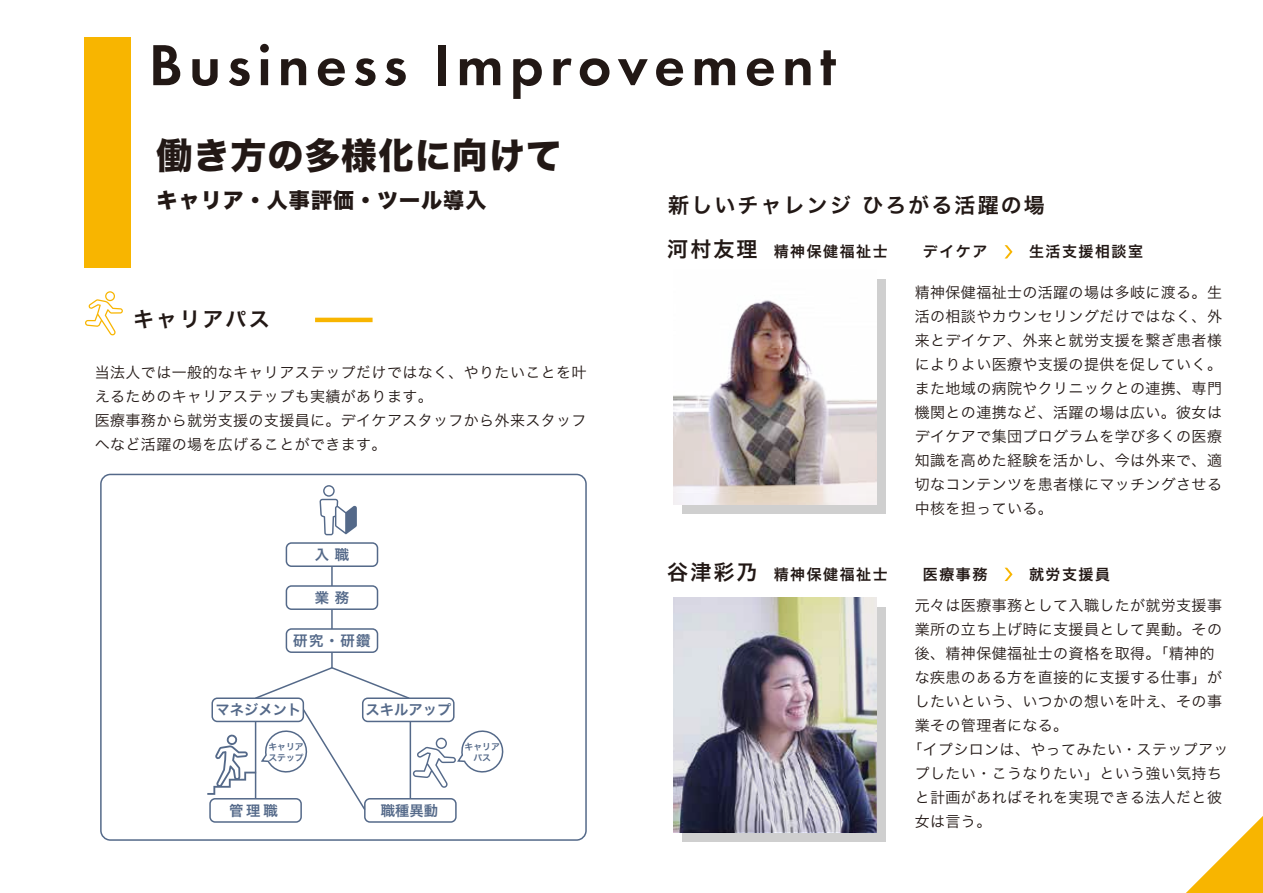
<style>
.page{position:relative;width:1263px;height:893px;background:#fff}
.page>*{position:absolute;margin:0;border:0;box-sizing:border-box;transform-origin:0 0}
.t1{font:600 60px "Futura PT";letter-spacing:.1em;color:#221815}
.t2{font:36px "Hira Kaku Std W8";letter-spacing:.025em;color:#221815}
.t3{font:21px "Hira Kaku Pro W6";letter-spacing:.1em;color:#221815}
.t4{font:21px "Hira Kaku Std W8";letter-spacing:.05em;color:#221815}
.t5{font:15px/24px "Hira Kaku Pro W3";letter-spacing:.025em;color:#221815;text-align:justify}
.t6{font:15px "Hira Kaku Pro W6";letter-spacing:.1em;color:#221815}
.t7{font:14.4px "Hira Kaku Pro W6";color:#546989}
.t8{font:8.85px/11.4px "Hira Kaku Pro W6";color:#546989;text-align:center}
.s1{font-size:21px}
</style>
<div class="page">
<hr style="left:410px;top:708px;width:1px;height:109px;background:#546989">
<div style="left:84px;top:37px;width:46px;height:231px;background:#f8b500"></div>
<svg style="left:1186px;top:816px;width:77px;height:77px"></svg>
<hr style="left:315px;top:318px;width:58px;height:4px;background:#f8b500">
<svg style="left:682px;top:279px;width:203px;height:234px;background:#d2d1d1"></svg>
<img style="left:673px;top:279px;width:203px;height:225px">
<svg style="left:1004px;top:245px;width:8px;height:13px"></svg>
<svg style="left:1004px;top:568px;width:8px;height:13px"></svg>
<svg style="left:85px;top:291px;width:38px;height:44px"></svg>
<svg style="left:319px;top:485px;width:38px;height:50px"></svg>
<div style="left:286px;top:542px;width:92px;height:25px;border:2px solid #546989;border-radius:5px"></div>
<div style="left:211px;top:697px;width:93px;height:25px;border:2px solid #546989;border-radius:5px"></div>
<div style="left:363px;top:698px;width:91px;height:23px;background:#fff;border-radius:5px"></div>
<div style="left:362px;top:697px;width:93px;height:25px;border:2px solid #546989;border-radius:5px"></div>
<svg style="left:253px;top:554px;width:158px;height:146px"></svg>
<div style="left:365px;top:799px;width:91px;height:23px;background:#fff;border-radius:5px"></div>
<div style="left:364px;top:798px;width:93px;height:25px;border:2px solid #546989;border-radius:5px"></div>
<div style="left:209px;top:798px;width:93px;height:25px;border:2px solid #546989;border-radius:5px"></div>
<svg style="left:413px;top:730px;width:91px;height:58px"></svg>
<div style="left:100px;top:474px;width:487px;height:367px;border:2px solid #546989;border-radius:10px"></div>
<svg style="left:207px;top:708px;width:160px;height:104px"></svg>
<div style="left:682px;top:607px;width:203px;height:235px;background:#cfcfcf"></div>
<img style="left:674px;top:598px;width:203px;height:234px">
<h1 class="t1" style="left:149px;top:28px;width:689px">Business Improvement</h1>
<h2 class="t2" style="left:157px;top:135px;width:407px">働き方の多様化に向けて</h2>
<h3 class="t4" style="left:157px;top:189px;width:331px">キャリア・人事評価・ツール導入</h3>
<h3 class="t3" style="left:668px;top:186px;width:378px">新しいチャレンジ ひろがる活躍の場</h3>
<p class="t6" style="left:667px;top:238px;width:222px"><span class="s1">河村友理</span> 精神保健福祉士</p>
<p class="t6" style="left:923px;top:238px;width:66px">デイケア</p>
<p class="t6" style="left:1029px;top:238px;width:115px">生活支援相談室</p>
<h3 class="t3" style="left:133px;top:300px;width:138px">キャリアパス</h3>
<p class="t5" style="left:95px;top:359px;width:493px;text-align:left">当法人では一般的なキャリアステップだけではなく、やりたいことを叶えるためのキャリアステップも実績があります。<br>医療事務から就労支援の支援員に。デイケアスタッフから外来スタッフへなど活躍の場を広げることができます。</p>
<p class="t7" style="left:315px;top:542px;width:36px">入職</p>
<p class="t7" style="left:315px;top:585px;width:36px">業務</p>
<p class="t7" style="left:293px;top:628px;width:79px">研究・研鑽</p>
<p class="t7" style="left:215px;top:697px;width:87px">マネジメント</p>
<p class="t7" style="left:365px;top:697px;width:87px">スキルアップ</p>
<p class="t8" style="left:268px;top:740px;width:37px;text-align:left">キャリアステップ</p>
<p class="t8" style="left:465px;top:740px;width:37px">キャリアパス</p>
<p class="t7" style="left:229px;top:797px;width:50px">管理職</p>
<p class="t7" style="left:381px;top:797px;width:59px">職種異動</p>
<p class="t5" style="left:915px;top:279px;width:309px">精神保健福祉士の活躍の場は多岐に渡る。生活の相談やカウンセリングだけではなく、外来とデイケア、外来と就労支援を繋ぎ患者様によりよい医療や支援の提供を促していく。また地域の病院やクリニックとの連携、専門機関との連携など、活躍の場は広い。彼女はデイケアで集団プログラムを学び多くの医療知識を高めた経験を活かし、今は外来で、適切なコンテンツを患者様にマッチングさせる中核を担っている。</p>
<p class="t6" style="left:667px;top:560px;width:222px"><span class="s1">谷津彩乃</span> 精神保健福祉士</p>
<p class="t6" style="left:923px;top:560px;width:66px">医療事務</p>
<p class="t6" style="left:1029px;top:560px;width:82px">就労支援員</p>
<p class="t5" style="left:915px;top:592px;width:309px">元々は医療事務として入職したが就労支援事</p>
<p class="t5" style="left:915px;top:616px;width:309px">業所の立ち上げ時に支援員として異動。その</p>
<p class="t5" style="left:915px;top:640px;width:301px">後、精神保健福祉士の資格を取得。「精神的</p>
<p class="t5" style="left:915px;top:664px;width:309px">な疾患のある方を直接的に支援する仕事」が</p>
<p class="t5" style="left:915px;top:688px;width:309px">したいという、いつかの想いを叶え、その事</p>
<p class="t5" style="left:915px;top:712px;width:155px">業その管理者になる。</p>
<p class="t5" style="left:907px;top:736px;width:323px">「イプシロンは、やってみたい・ステップアッ</p>
<p class="t5" style="left:915px;top:760px;width:309px">プしたい・こうなりたい」という強い気持ち</p>
<p class="t5" style="left:915px;top:784px;width:309px">と計画があればそれを実現できる法人だと彼</p>
<p class="t5" style="left:915px;top:808px;width:78px">女は言う。</p>
</div>
